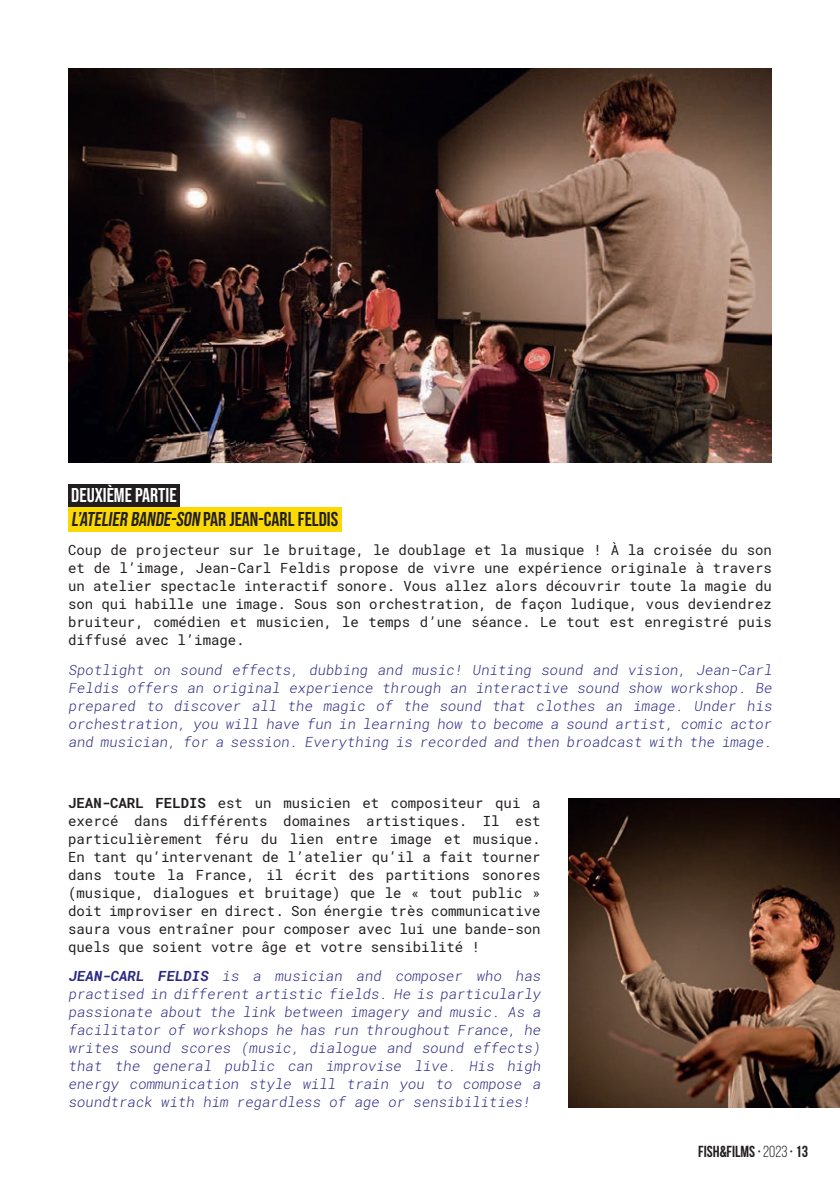
<style>
.page{position:relative;width:840px;height:1191px;background:#fff}
.page>*{position:absolute;margin:0;border:0;box-sizing:border-box;transform-origin:0 0}
.t1{font:20px "Bebas Neue";color:#231f20}
.t2{font:20px "Bebas Neue";color:#fff}
.t3{font:700 16px "Bebas Neue";color:#231f20}
.t4{font:14px/18px "Roboto Mono";color:#231f20;text-align:justify}
.t5{font:300 14px/18px "Roboto Mono";color:#2a2983;text-align:justify}
.s1{font-weight:700}
.s2{font-family:"Gotham Condensed"}
.s3{font-weight:400}
</style>
<div class="page">
<img style="left:568px;top:798px;width:271px;height:309px">
<img style="left:68px;top:68px;width:703px;height:394px">
<div style="left:68px;top:484px;width:112px;height:24px;background:#221e1f"></div>
<div style="left:68px;top:508px;width:273px;height:24px;background:#fad906"></div>
<h1 class="t2" style="left:71px;top:484px;width:107px">DEUXIÈME PARTIE</h1>
<h1 class="t1" style="left:71px;top:507px;width:268px">L’ATELIER BANDE-SON PA R J E A N - C A R L F E L D I S</h1>
<p class="t4" style="left:68px;top:540px;width:705px">Coup de projecteur sur le bruitage, le doublage et la musique ! À la croisée du son et de l’image, Jean-Carl Feldis propose de vivre une expérience originale à travers un atelier spectacle interactif sonore. Vous allez alors découvrir toute la magie du son qui habille une image. Sous son orchestration, de façon ludique, vous deviendrez bruiteur, comédien et musicien, le temps d’une séance. Le tout est enregistré puis diffusé avec l’image.</p>
<p class="t5" style="left:68px;top:660px;width:707px">Spotlight on sound effects, dubbing and music! Uniting sound and vision, Jean-Carl Feldis offers an original experience through an interactive sound show workshop. Be prepared to discover all the magic of the sound that clothes an image. Under his orchestration, you will have fun in learning how to become a sound artist, comic actor and musician, for a session. Everything is recorded and then broadcast with the image.</p>
<p class="t4" style="left:68px;top:793px;width:473px"><span class="s1">JEAN-CARL FELDIS</span> est un musicien et compositeur qui a exercé dans différents domaines artistiques. Il est particulièrement féru du lien entre image et musique.<br>En tant qu’intervenant de l’atelier qu’il a fait tourner dans toute la France, il écrit des partitions sonores (musique, dialogues et bruitage) que le « tout public » doit improviser en direct. Son énergie très communicative saura vous entraîner pour composer avec lui une bande-son quels que soient votre âge et votre sensibilité !</p>
<p class="t5" style="left:68px;top:966px;width:476px"><span class="s1">JEAN-CARL FELDIS</span> is a musician and composer who has practised in different artistic fields. He is particularly passionate about the link between imagery and music. As a facilitator of workshops he has run throughout France, he writes sound scores (music, dialogue and sound effects) that the general public can improvise live. His high energy communication style will train you to compose a soundtrack with him regardless of age or sensibilities!</p>
<p class="t3" style="left:698px;top:1142px;width:111px">FISH<span class="s2">&amp;</span>FILMS · <span class="s3">2023</span> · 13</p>
</div>
